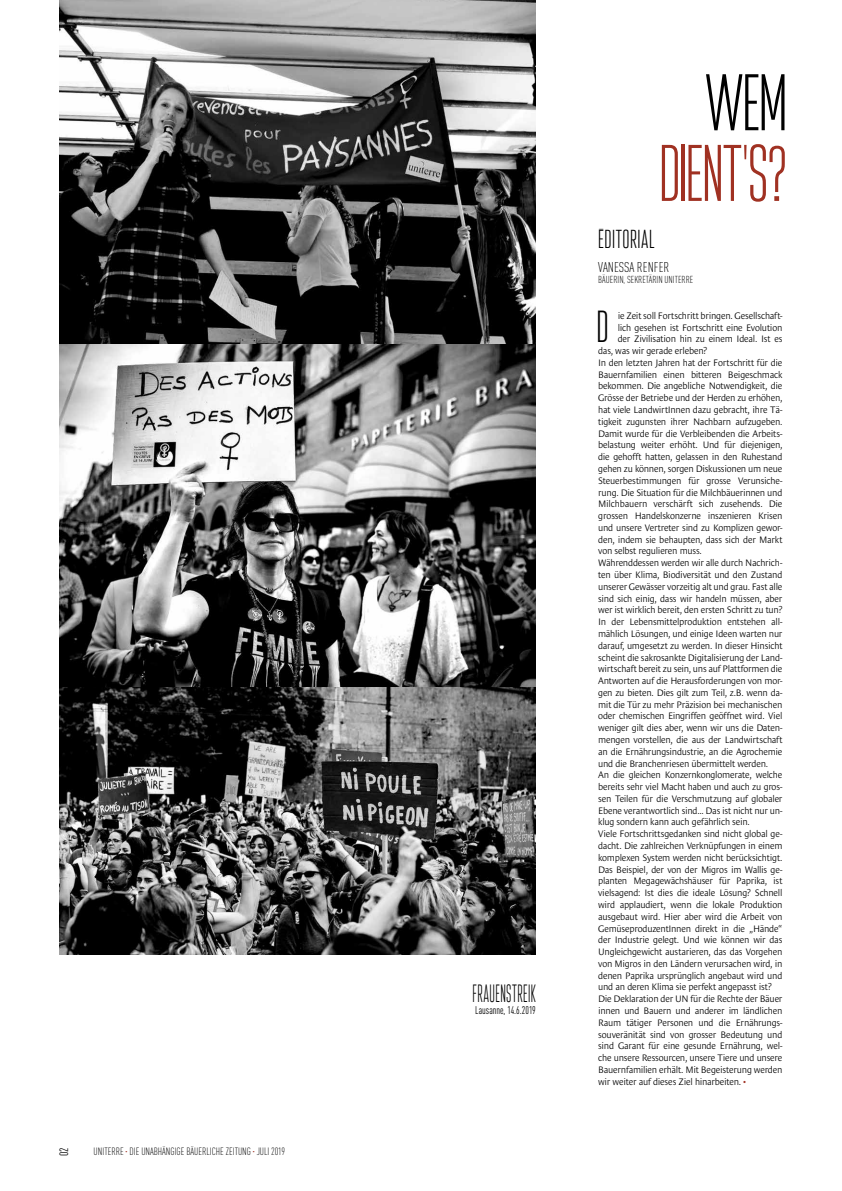
<style>
.page{position:relative;width:842px;height:1191px;background:#fff}
.page>*{position:absolute;margin:0;border:0;box-sizing:border-box;transform-origin:0 0}
.t1{font:80px "Attentica 4 F Ultra Light UNIT";color:#a03122}
.t2{font:80px "Attentica 4 F Ultra Light UNIT";color:#000}
.t3{font:44.8px "Attentica 4 F Ultra Light UNIT";color:#000}
.t4{font:26px "Attentica 4 F Ultra Light UNIT";letter-spacing:.02em;color:#000}
.t5{font:25px "Attentica 4 F Ultra Light UNIT";letter-spacing:.02em;color:#000;scale:.8 1}
.t6{font:300 condensed 14px "DIN Pro";color:#000}
.t7{font:condensed 12px "DIN Pro";color:#000}
.t8{font:condensed 11px "DIN Pro";color:#000;scale:.9 1}
.t9{font:300 condensed 10.5px "DIN Pro";color:#000}
.t10{font:300 condensed 10px "DIN Pro";color:#000}
.t11{font:300 9.6px "Le Monde Sans";letter-spacing:-.025em;color:#000;scale:.95 1}
.s1{color:#a03122}
</style>
<div class="page">
<img style="left:60px;top:0;width:476px;height:954px">
<p class="t7" style="left:55px;top:1156px;width:10px;rotate:-90deg">02</p>
<p class="t9" style="left:94px;top:1144px;width:140px">UNITERRE <sup>•</sup> DIE UNABHÄNGIGE BÄUERLICHE ZEITUN</p>
<p class="t9" style="left:247px;top:1144px;width:40px">G <sup>•</sup> JULI 2019</p>
<h3 class="t5" style="left:472px;top:981px;width:81px">FRAUENSTREIK</h3>
<p class="t8" style="left:475px;top:1002px;width:69px">Lausanne, 14.6.2019</p>
<h1 class="t2" style="left:705px;top:65px;width:84px">WEM</h1>
<h1 class="t1" style="left:659px;top:135px;width:130px">DIENT'S?</h1>
<h3 class="t4" style="left:598px;top:227px;width:58px">ÉDITORIAL</h3>
<h3 class="t6" style="left:598px;top:257px;width:66px">VANESSA REN FER</h3>
<p class="t10" style="left:598px;top:273px;width:12px">BÄUERIN</p>
<p class="t10" style="left:624px;top:273px;width:50px">, SE KRETÄRIN UNITERRE</p>
<h2 class="t3" style="left:596px;top:305px;width:10px">D</h2>
<p class="t11" style="left:618px;top:310px;width:175px">ie Zeit soll Fortschritt bringen. Gesellschaft-</p>
<p class="t11" style="left:618px;top:322px;width:175px">lich gesehen ist Fortschritt eine Evolution</p>
<p class="t11" style="left:618px;top:334px;width:175px">der Zivilisation hin zu einem Ideal. Ist es</p>
<p class="t11" style="left:598px;top:345px;width:116px">das, was wir gerade erleben?</p>
<p class="t11" style="left:598px;top:357px;width:195px">In den letzten Jahren hat der Fortschritt für die</p>
<p class="t11" style="left:598px;top:369px;width:195px">Bauernfamilien einen bitteren Beigeschmack</p>
<p class="t11" style="left:598px;top:381px;width:195px">bekommen. Die angebliche Notwendigkeit, die</p>
<p class="t11" style="left:598px;top:392px;width:195px">Grösse der Betriebe und der Herden zu erhöhen,</p>
<p class="t11" style="left:598px;top:404px;width:195px">hat viele LandwirtInnen dazu gebracht, ihre Tä-</p>
<p class="t11" style="left:598px;top:416px;width:195px">tigkeit zugunsten ihrer Nachbarn aufzugeben.</p>
<p class="t11" style="left:598px;top:428px;width:195px">Damit wurde für die Verbleibenden die Arbeits-</p>
<p class="t11" style="left:598px;top:440px;width:195px">belastung weiter erhöht. Und für diejenigen,</p>
<p class="t11" style="left:598px;top:451px;width:195px">die gehofft hatten, gelassen in den Ruhestand</p>
<p class="t11" style="left:598px;top:463px;width:195px">gehen zu können, sorgen Diskussionen um neue</p>
<p class="t11" style="left:598px;top:475px;width:195px">Steuerbestimmungen für grosse Verunsiche-</p>
<p class="t11" style="left:598px;top:487px;width:195px">rung. Die Situation für die Milchbäuerinnen und</p>
<p class="t11" style="left:598px;top:498px;width:195px">Milchbauern verschärft sich zusehends. Die</p>
<p class="t11" style="left:598px;top:510px;width:195px">grossen Handelskonzerne inszenieren Krisen</p>
<p class="t11" style="left:598px;top:522px;width:195px">und unsere Vertreter sind zu Komplizen gewor-</p>
<p class="t11" style="left:598px;top:534px;width:195px">den, indem sie behaupten, dass sich der Markt</p>
<p class="t11" style="left:598px;top:546px;width:111px">von selbst regulieren muss.</p>
<p class="t11" style="left:598px;top:557px;width:195px">Währenddessen werden wir alle durch Nachrich-</p>
<p class="t11" style="left:598px;top:569px;width:195px">ten über Klima, Biodiversität und den Zustand</p>
<p class="t11" style="left:598px;top:581px;width:195px">unserer Gewässer vorzeitig alt und grau. Fast alle</p>
<p class="t11" style="left:598px;top:593px;width:195px">sind sich einig, dass wir handeln müssen, aber</p>
<p class="t11" style="left:598px;top:604px;width:195px">wer ist wirklich bereit, den ersten Schritt zu tun?</p>
<p class="t11" style="left:598px;top:616px;width:195px">In der Lebensmittelproduktion entstehen all-</p>
<p class="t11" style="left:598px;top:628px;width:195px">mählich Lösungen, und einige Ideen warten nur</p>
<p class="t11" style="left:598px;top:640px;width:195px">darauf, umgesetzt zu werden. In dieser Hinsicht</p>
<p class="t11" style="left:598px;top:652px;width:195px">scheint die sakrosankte Digitalisierung der Land-</p>
<p class="t11" style="left:598px;top:663px;width:195px">wirtschaft bereit zu sein, uns auf Plattformen die</p>
<p class="t11" style="left:598px;top:675px;width:195px">Antworten auf die Herausforderungen von mor-</p>
<p class="t11" style="left:598px;top:687px;width:195px">gen zu bieten. Dies gilt zum Teil, z.B. wenn da-</p>
<p class="t11" style="left:598px;top:699px;width:195px">mit die Tür zu mehr Präzision bei mechanischen</p>
<p class="t11" style="left:598px;top:710px;width:195px">oder chemischen Eingriffen geöffnet wird. Viel</p>
<p class="t11" style="left:598px;top:722px;width:195px">weniger gilt dies aber, wenn wir uns die Daten-</p>
<p class="t11" style="left:598px;top:734px;width:195px">mengen vorstellen, die aus der Landwirtschaft</p>
<p class="t11" style="left:598px;top:746px;width:195px">an die Ernährungsindustrie, an die Agrochemie</p>
<p class="t11" style="left:598px;top:758px;width:180px">und die Branchenriesen übermittelt werden.</p>
<p class="t11" style="left:598px;top:769px;width:195px">An die gleichen Konzernkonglomerate, welche</p>
<p class="t11" style="left:598px;top:781px;width:195px">bereits sehr viel Macht haben und auch zu gros-</p>
<p class="t11" style="left:598px;top:793px;width:195px">sen Teilen für die Verschmutzung auf globaler</p>
<p class="t11" style="left:598px;top:805px;width:195px">Ebene verantwortlich sind... Das ist nicht nur un-</p>
<p class="t11" style="left:598px;top:816px;width:161px">klug sondern kann auch gefährlich sein.</p>
<p class="t11" style="left:598px;top:828px;width:195px">Viele Fortschrittsgedanken sind nicht global ge-</p>
<p class="t11" style="left:598px;top:840px;width:195px">dacht. Die zahlreichen Verknüpfungen in einem</p>
<p class="t11" style="left:598px;top:852px;width:195px">komplexen System werden nicht berücksichtigt.</p>
<p class="t11" style="left:598px;top:864px;width:195px">Das Beispiel, der von der Migros im Wallis ge-</p>
<p class="t11" style="left:598px;top:875px;width:195px">planten Megagewächshäuser für Paprika, ist</p>
<p class="t11" style="left:598px;top:887px;width:195px">vielsagend: Ist dies die ideale Lösung? Schnell</p>
<p class="t11" style="left:598px;top:899px;width:195px">wird applaudiert, wenn die lokale Produktion</p>
<p class="t11" style="left:598px;top:911px;width:195px">ausgebaut wird. Hier aber wird die Arbeit von</p>
<p class="t11" style="left:598px;top:922px;width:195px">GemüseproduzentInnen direkt in die „Hände“</p>
<p class="t11" style="left:598px;top:934px;width:195px">der Industrie gelegt. Und wie können wir das</p>
<p class="t11" style="left:598px;top:946px;width:195px">Ungleichgewicht austarieren, das das Vorgehen</p>
<p class="t11" style="left:598px;top:958px;width:195px">von Migros in den Ländern verursachen wird, in</p>
<p class="t11" style="left:598px;top:970px;width:195px">denen Paprika ursprünglich angebaut wird und</p>
<p class="t11" style="left:598px;top:981px;width:184px">und an deren Klima sie perfekt angepasst ist?</p>
<p class="t11" style="left:598px;top:993px;width:195px">Die Deklaration der UN für die Rechte der Bäuer</p>
<p class="t11" style="left:598px;top:1005px;width:195px">innen und Bauern und anderer im ländlichen</p>
<p class="t11" style="left:598px;top:1017px;width:195px">Raum tätiger Personen und die Ernährungs-</p>
<p class="t11" style="left:598px;top:1028px;width:195px">souveränität sind von grosser Bedeutung und</p>
<p class="t11" style="left:598px;top:1040px;width:195px">sind Garant für eine gesunde Ernährung, wel-</p>
<p class="t11" style="left:598px;top:1052px;width:195px">che unsere Ressourcen, unsere Tiere und unsere</p>
<p class="t11" style="left:598px;top:1064px;width:195px">Bauernfamilien erhält. Mit Begeisterung werden</p>
<p class="t11" style="left:598px;top:1076px;width:157px">wir weiter auf dieses Ziel hinarbeiten. <span class="s1">•</span></p>
</div>
